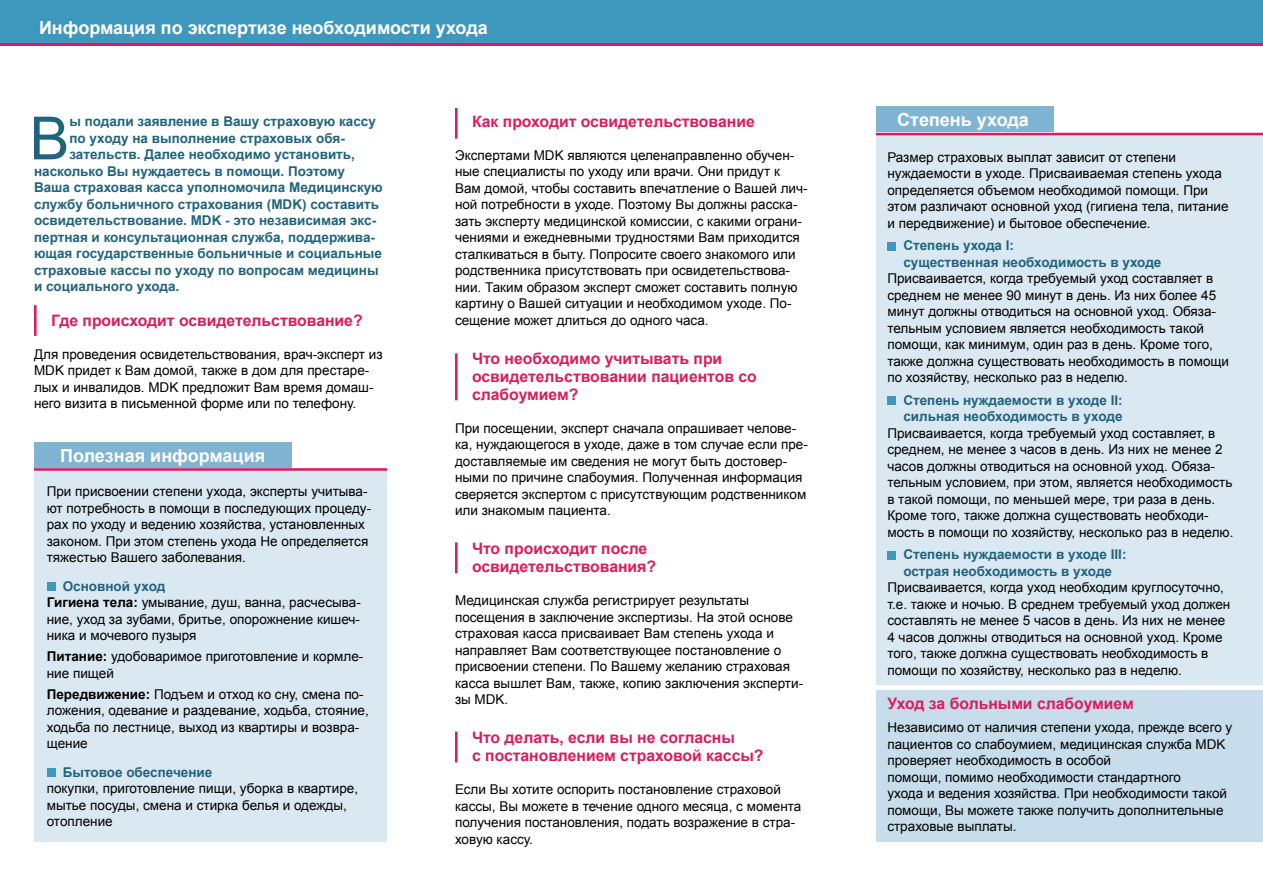
<style>
.page{position:relative;width:1263px;height:893px;background:#fff}
.page>*{position:absolute;margin:0;border:0;box-sizing:border-box;transform-origin:0 0}
.t1{font:59.55px "Arial";color:#20637d}
.t2{font:700 18px "Arial";color:#fff}
.t3{font:700 15.75px/18px "Arial";color:#da1c5c}
.t4{font:13.5px/16.5px "Arial";color:#000}
.t5{font:700 13.5px/16.5px "Arial";color:#20637d}
.s1{font-weight:700;color:#20637d}
.s2{font-weight:700}
</style>
<div class="page">
<div style="left:34px;top:470px;width:353px;height:372px;background:#dae8f1"></div>
<div style="left:47px;top:582px;width:8px;height:9px;background:#3e98be"></div>
<div style="left:47px;top:768px;width:8px;height:9px;background:#3e98be"></div>
<div style="left:876px;top:134px;width:387px;height:551px;background:#dae8f1"></div>
<div style="left:876px;top:691px;width:387px;height:151px;background:#c7ddeb"></div>
<div style="left:34px;top:442px;width:257px;height:26px;background:#7fb5d2"></div>
<div style="left:0;top:0;width:1263px;height:43px;background:#3e98be"></div>
<hr style="left:0;top:44px;width:1263px;height:2px;background:#da1c5c">
<hr style="left:34px;top:305px;width:3px;height:31px;background:#da1c5c">
<hr style="left:455px;top:108px;width:3px;height:31px;background:#da1c5c">
<hr style="left:455px;top:353px;width:3px;height:47px;background:#da1c5c">
<hr style="left:455px;top:542px;width:3px;height:31px;background:#da1c5c">
<hr style="left:455px;top:732px;width:3px;height:30px;background:#da1c5c">
<hr style="left:34px;top:468px;width:353px;height:3px;background:#da1c5c">
<div style="left:887px;top:242px;width:9px;height:8px;background:#3e98be"></div>
<div style="left:887px;top:396px;width:9px;height:9px;background:#3e98be"></div>
<div style="left:887px;top:551px;width:9px;height:8px;background:#3e98be"></div>
<div style="left:876px;top:106px;width:177px;height:26px;background:#7fb5d2"></div>
<hr style="left:876px;top:133px;width:387px;height:2px;background:#da1c5c">
<h2 class="t2" style="left:39px;top:16px;width:450px">Информация по экспертизе необходимости ухода</h2>
<h1 class="t1" style="left:30px;top:99px;width:41px">В</h1>
<p class="t5" style="left:69px;top:114px;width:308px">ы подали заявление в Вашу страховую кассу</p>
<p class="t5" style="left:69px;top:130px;width:277px">по уходу на выполнение страховых обя-</p>
<p class="t5" style="left:69px;top:147px;width:287px">зательств. Далее необходимо установить,</p>
<p class="t5" style="left:34px;top:163px;width:312px">насколько Вы нуждаетесь в помощи. Поэтому</p>
<p class="t5" style="left:34px;top:180px;width:350px">Ваша страховая касса уполномочила Медицинскую</p>
<p class="t5" style="left:34px;top:196px;width:347px">службу больничного страхования (MDK) составить</p>
<p class="t5" style="left:34px;top:213px;width:344px">освидетельствование. MDK - это независимая экс-</p>
<p class="t5" style="left:34px;top:229px;width:343px">пертная и консультационная служба, поддержива-</p>
<p class="t5" style="left:34px;top:246px;width:349px">ющая государственные больничные и социальные</p>
<p class="t5" style="left:34px;top:262px;width:346px">страховые кассы по уходу по вопросам медицины</p>
<p class="t5" style="left:34px;top:279px;width:147px">и социального ухода.</p>
<p class="t3" style="left:51px;top:312px;width:313px">Где происходит освидетельствование?</p>
<p class="t4" style="left:34px;top:346px;width:350px">Для проведения освидетельствования, врач-эксперт из MDK придет к Вам домой, также в дом для престаре&shy;лых и инвалидов. MDK предложит Вам время домаш&shy;него визита в письменной форме или по телефону.</p>
<h2 class="t2" style="left:60px;top:443px;width:206px">Полезная информация</h2>
<p class="t4" style="left:47px;top:483px;width:326px">При присвоении степени ухода, эксперты учитыва&shy;ют потребность в помощи в последующих процеду&shy;рах по уходу и ведению хозяйства, установленных законом. При этом степень ухода Нe определяется тяжестью Вашего заболевания.</p>
<p class="t4" style="left:47px;top:578px;width:316px;text-indent:16px"><span class="s1">Основной уход<br></span><span class="s2">Гигиена тела:</span> умывание, душ, ванна, расчесыва&shy;ние, уход за зубами, бритье, опорожнение кишеч&shy;ника и мочевого пузыря</p>
<p class="t4" style="left:47px;top:648px;width:318px"><span class="s2">Питание:</span> удобоваримое приготовление и кормле&shy;ние пищей</p>
<p class="t4" style="left:47px;top:686px;width:324px"><span class="s2">Передвижение:</span> Подъем и отход ко сну, смена по&shy;ложения, одевание и раздевание, ходьба, стояние, ходьба по лестнице, выход из квартиры и возвра&shy;щение</p>
<p class="t5" style="left:63px;top:764px;width:151px">Бытовое обеспечение</p>
<p class="t4" style="left:47px;top:780px;width:313px">покупки, приготовление пищи, уборка в квартире, мытье посуды, смена и стирка белья и одежды, отопление</p>
<p class="t3" style="left:472px;top:113px;width:284px">Как проходит освидетельствование</p>
<p class="t4" style="left:455px;top:147px;width:354px">Экспертами MDK являются целенаправленно обучен&shy;ные специалисты по уходу или врачи. Они придут к Вам домой, чтобы составить впечатление о Вашей лич&shy;ной потребности в уходе. Поэтому Вы должны расска&shy;зать эксперту медицинской комиссии, с какими ограни&shy;чениями и ежедневными трудностями Вам приходится сталкиваться в быту. Попросите своего знакомого или родственника присутствовать при освидетельствова&shy;нии. Таким образом эксперт сможет составить полную картину о Вашей ситуации и необходимом уходе. По&shy;сещение может длиться до одного часа.</p>
<p class="t3" style="left:472px;top:350px;width:286px">Что необходимо учитывать при освидетельствовании пациентов со слабоумием?</p>
<p class="t4" style="left:455px;top:420px;width:354px">При посещении, эксперт сначала опрашивает челове&shy;ка, нуждающегося в уходе, даже в том случае если пре&shy;доставляемые им сведения не могут быть достовер&shy;ными по причине слабоумия. Полученная информация сверяется экспертом с присутствующим родственником или знакомым пациента.</p>
<p class="t3" style="left:472px;top:540px;width:186px">Что происходит после освидетельствования?</p>
<p class="t4" style="left:455px;top:593px;width:350px">Медицинская служба регистрирует результаты посещения в заключение экспертизы. На этой основе страховая касса присваивает Вам степень ухода и направляет Вам соответствующее постановление о присвоении степени. По Вашему желанию страховая касса вышлет Вам, также, копию заключения эксперти&shy;зы MDK.</p>
<p class="t3" style="left:472px;top:729px;width:293px">Что делать, если вы не согласны<br>с постановлением страховой кассы?</p>
<p class="t4" style="left:455px;top:782px;width:348px">Если Вы хотите оспорить постановление страховой кассы, Вы можете в течение одного месяца, с момента получения постановления, подать возражение в стра&shy;ховую кассу.</p>
<h2 class="t2" style="left:897px;top:107px;width:133px">Степень ухода</h2>
<p class="t4" style="left:887px;top:149px;width:343px">Размер страховых выплат зависит от степени нуждаемости в уходе. Присваиваемая степень ухода определяется объемом необходимой помощи. При этом различают основной уход (гигиена тела, питание и передвижение) и бытовое обеспечение.</p>
<p class="t5" style="left:903px;top:238px;width:260px">Степень ухода I:<br>существенная необходимость в уходе</p>
<p class="t4" style="left:887px;top:270px;width:343px">Присваивается, когда требуемый уход составляет в среднем не менее 90 минут в день. Из них более 45 минут должны отводиться на основной уход. Обяза&shy;тельным условием является необходимость такой помощи, как минимум, один раз в день. Кроме того, также должна существовать необходимость в помощи по хозяйству, несколько раз в неделю.</p>
<p class="t5" style="left:903px;top:392px;width:221px">Степень нуждаемости в уходе II: сильная необходимость в уходе</p>
<p class="t4" style="left:887px;top:425px;width:347px">Присваивается, когда требуемый уход составляет, в среднем, не менее з часов в день. Из них не менее 2 часов должны отводиться на основной уход. Обяза&shy;тельным условием, при этом, является необходимость в такой помощи, по меньшей мере, три раза в день.<br>Кроме того, также должна существовать необходи&shy;мость в помощи по хозяйству, несколько раз в неделю.</p>
<p class="t5" style="left:903px;top:547px;width:225px">Степень нуждаемости в уходе III: острая необходимость в уходе</p>
<p class="t4" style="left:887px;top:579px;width:344px">Присваивается, когда уход необходим круглосуточно, т.е. также и ночью. В среднем требуемый уход должен составлять не менее 5 часов в день. Из них не менее 4 часов должны отводиться на основной уход. Кроме того, также должна существовать необходимость в помощи по хозяйству, несколько раз в неделю.</p>
<p class="t3" style="left:887px;top:695px;width:248px">Уход за больными слабоумием</p>
<p class="t4" style="left:887px;top:719px;width:346px">Независимо от наличия степени ухода, прежде всего у пациентов со слабоумием, медицинская служба MDK проверяет необходимость в особой<br>помощи, помимо необходимости стандартного<br>ухода и ведения хозяйства. При необходимости такой помощи, Вы можете также получить дополнительные страховые выплаты.</p>
</div>
